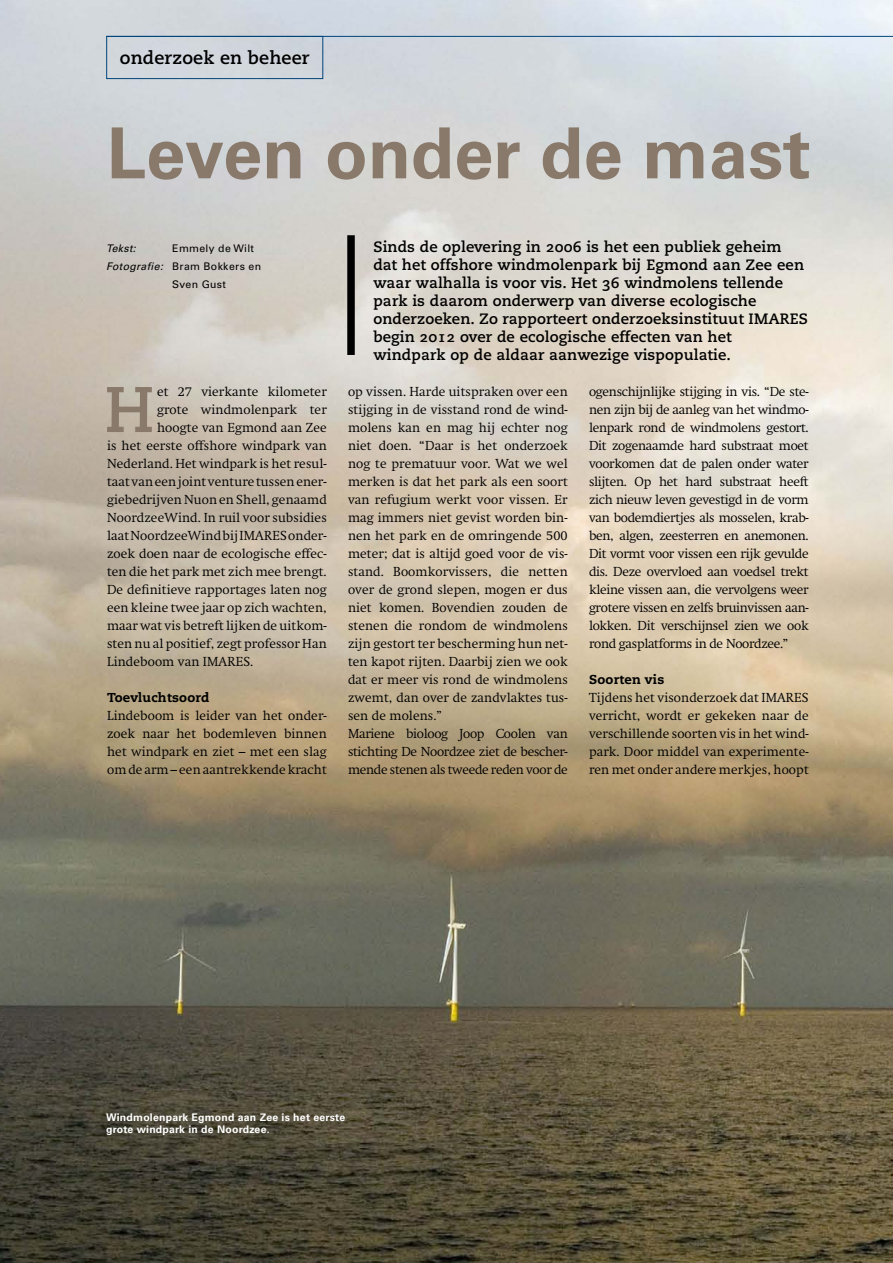
<style>
.page{position:relative;width:893px;height:1263px;background:#fff}
.page>*{position:absolute;margin:0;border:0;box-sizing:border-box;transform-origin:0 0}
.t1{font:700 70.5px "Univers";color:#89796a}
.t2{font:64.35px "Caecilia Bold Os F";color:#89796a}
.t3{font:18px "Caecilia Bold Os F";letter-spacing:.01em;color:#000}
.t4{font:15px/18px "Caecilia Bold Os F";letter-spacing:.01em;color:#000}
.t5{font:300 12.9px/18px "Swift";letter-spacing:.01em;color:#000;text-align:justify}
.t6{font:12.9px "Caecilia Heavy Os F";letter-spacing:.02em;color:#000}
.t7{font:700 10.5px/12px "Univers";letter-spacing:.02em;color:#fff}
.t8{font:10.5px "Univers";letter-spacing:.03em;color:#000}
.t9{font:italic 10.5px "Univers";letter-spacing:.03em;color:#000}
.s1{font-style:italic}
</style>
<div class="page">
<img style="left:0;top:0;width:893px;height:1263px">
<hr style="left:106px;top:36px;width:787px;height:1px;background:#00447a">
<div style="left:347px;top:235px;width:8px;height:120px;background:#000"></div>
<div style="left:106px;top:36px;width:217px;height:43px;border:1px solid #00447a"></div>
<h3 class="t3" style="left:120px;top:48px;width:191px">onderzoek en beheer</h3>
<h1 class="t1" style="left:107px;top:112px;width:705px">Leven onder de mast</h1>
<p class="t9" style="left:106px;top:242px;width:31px">Tekst:</p>
<p class="t8" style="left:172px;top:242px;width:83px">Emmely de Wilt</p>
<p class="t8" style="left:106px;top:260px;width:156px"><span class="s1">Fotografie:</span> Bram Bokkers en</p>
<p class="t8" style="left:172px;top:278px;width:55px">Sven Gust</p>
<h2 class="t2" style="left:104px;top:372px;width:52px">H</h2>
<p class="t5" style="left:157px;top:383px;width:171px">et 27 vierkante kilometer</p>
<p class="t5" style="left:157px;top:401px;width:171px">grote windmolenpark ter</p>
<p class="t5" style="left:157px;top:419px;width:171px">hoogte van Egmond aan Zee</p>
<p class="t5" style="left:107px;top:437px;width:221px">is het eerste offshore windpark van</p>
<p class="t5" style="left:107px;top:455px;width:221px">Nederland. Het windpark is het resul-</p>
<p class="t5" style="left:107px;top:473px;width:221px">taat van een joint venture tussen ener-</p>
<p class="t5" style="left:107px;top:491px;width:221px">giebedrijven Nuon en Shell, genaamd</p>
<p class="t5" style="left:107px;top:509px;width:221px">NoordzeeWind. In ruil voor subsidies</p>
<p class="t5" style="left:107px;top:527px;width:221px">laat NoordzeeWind bij IMARES onder-</p>
<p class="t5" style="left:107px;top:545px;width:221px">zoek doen naar de ecologische effec-</p>
<p class="t5" style="left:107px;top:563px;width:221px">ten die het park met zich mee brengt.</p>
<p class="t5" style="left:107px;top:581px;width:221px">De definitieve rapportages laten nog</p>
<p class="t5" style="left:107px;top:599px;width:221px">een kleine twee jaar op zich wachten,</p>
<p class="t5" style="left:107px;top:617px;width:221px">maar wat vis betreft lijken de uitkom-</p>
<p class="t5" style="left:107px;top:635px;width:221px">sten nu al positief, zegt professor Han</p>
<p class="t5" style="left:107px;top:653px;width:148px">Lindeboom van IMARES.</p>
<p class="t6" style="left:107px;top:689px;width:104px">Toevluchtsoord</p>
<p class="t5" style="left:107px;top:707px;width:221px">Lindeboom is leider van het onder&shy;zoek naar het bodemleven binnen het windpark en ziet – met een slag om de arm – een aantrekkende kracht</p>
<p class="t4" style="left:373px;top:238px;width:436px">Sinds de oplevering in 2006 is het een publiek geheim dat het offshore windmolenpark bij Egmond aan Zee een waar walhalla is voor vis. Het 36 windmolens tellende park is daarom onderwerp van diverse ecologische onderzoeken. Zo rapporteert onderzoeksinstituut IMARES begin 2012 over de ecologische effecten van het windpark op de aldaar aanwezige vispopulatie.</p>
<p class="t5" style="left:348px;top:383px;width:221px;text-align:left">op vissen. Harde uitspraken over een stijging in de visstand rond de wind&shy;molens kan en mag hij echter nog niet doen. “Daar is het onderzoek nog te prematuur voor. Wat we wel merken is dat het park als een soort van refugium werkt voor vissen. Er mag immers niet gevist worden bin&shy;nen het park en de omringende 500 meter; dat is altijd goed voor de vis&shy;stand. Boomkorvissers, die netten over de grond slepen, mogen er dus niet komen. Bovendien zouden de stenen die rondom de windmolens zijn gestort ter bescherming hun net&shy;ten kapot rijten. Daarbij zien we ook dat er meer vis rond de windmolens zwemt, dan over de zandvlaktes tus&shy;sen de molens.”<br>Mariene bioloog Joop Coolen van stichting De Noordzee ziet de bescher&shy;mende stenen als tweede reden voor de</p>
<p class="t5" style="left:589px;top:382px;width:221px">ogenschijnlijke stijging in vis. “De ste&shy;nen zijn bij de aanleg van het windmo&shy;lenpark rond de windmolens gestort.<br>Dit zogenaamde hard substraat moet voorkomen dat de palen onder water slijten. Op het hard substraat heeft zich nieuw leven gevestigd in de vorm van bodemdiertjes als mosselen, krab&shy;ben, algen, zeesterren en anemonen.<br>Dit vormt voor vissen een rijk gevulde dis. Deze overvloed aan voedsel trekt kleine vissen aan, die vervolgens weer grotere vissen en zelfs bruinvissen aan&shy;lokken. Dit verschijnsel zien we ook rond gasplatforms in de Noordzee.”</p>
<p class="t6" style="left:589px;top:671px;width:77px">Soorten vis</p>
<p class="t5" style="left:589px;top:688px;width:221px">Tijdens het visonderzoek dat IMARES verricht, wordt er gekeken naar de verschillende soorten vis in het wind&shy;park. Door middel van experimente&shy;ren met onder andere merkjes, hoopt</p>
<p class="t7" style="left:106px;top:1111px;width:241px">Windmolenpark Egmond aan Zee is het eerste grote windpark in de Noordzee.</p>
</div>
